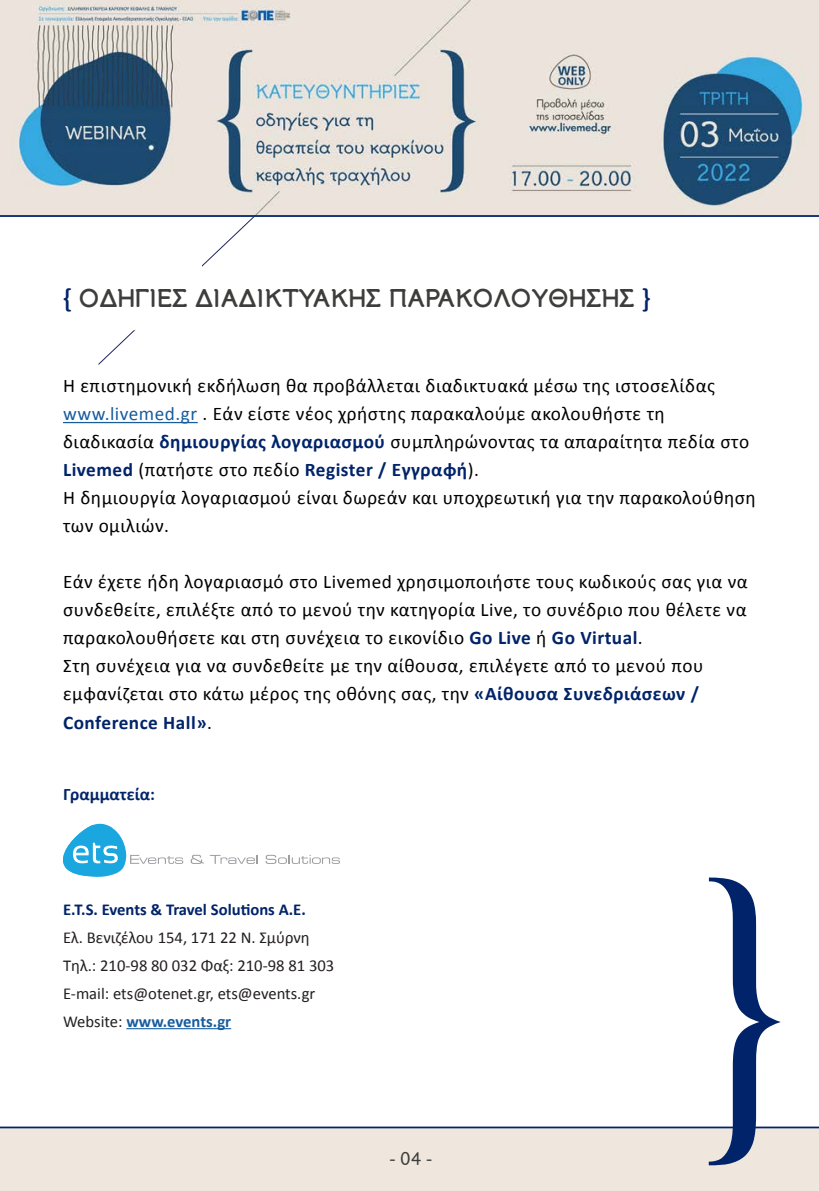
<style>
.page{position:relative;width:819px;height:1191px;background:#fff}
.page>*{position:absolute;margin:0;border:0;box-sizing:border-box;transform-origin:0 0}
.t1{font:700 24.5px "PF Alfabeta";color:#3d3d3c}
.t2{font:19.25px/28px "Calibri";letter-spacing:.025em;color:#000}
.t3{font:700 19.25px "Calibri";letter-spacing:.025em;color:#002369}
.t4{font:700 17.5px "Calibri";color:#002369}
.t5{font:17.5px "PF Alfabeta";color:#3d3d3c}
.t6{font:16.62px "Calibri";color:#231f20}
.t7{font:700 16.62px "Calibri";color:#002369}
.t8{font:700 16.62px "Calibri";color:#175d9e}
.s1{color:#002369}
.s2{color:#175d9e}
.s3{font-weight:700;color:#002369}
.s4{font-weight:400;color:#000}
.s5{font-weight:400;color:#231f20}
</style>
<div class="page">
<svg style="left:98px;top:217px;width:157px;height:148px"></svg>
<div style="left:133px;top:258px;width:69px;height:72px;background:#fff"></div>
<hr style="left:63px;top:422px;width:135px;height:1px;background:#175d9e">
<hr style="left:126px;top:1028px;width:105px;height:1px;background:#175d9e">
<svg style="left:191px;top:855px;width:13px;height:9px"></svg>
<svg style="left:210px;top:855px;width:48px;height:9px"></svg>
<svg style="left:265px;top:855px;width:75px;height:9px"></svg>
<svg style="left:63px;top:823px;width:120px;height:54px"></svg>
<div style="left:0;top:1128px;width:819px;height:63px;background:#efe7dd"></div>
<hr style="left:0;top:1126px;width:819px;height:2px;background:#002369">
<svg style="left:708px;top:877px;width:72px;height:288px"></svg>
<img style="left:0;top:0;width:819px;height:215px">
<hr style="left:0;top:215px;width:819px;height:2px;background:#002369">
<p class="t1" style="left:63px;top:284px;width:589px"><span class="s1">{</span> ΟΔΗΓIΕΣ ΔΙΑΔΙΚΤΥΑΚHΣ ΠΑΡΑΚΟΛΟYΘΗΣΗΣ <span class="s1">}</span></p>
<p class="t2" style="left:63px;top:371px;width:687px">Η επιστημονική εκδήλωση θα προβάλλεται διαδικτυακά μέσω της ιστοσελίδας <span class="s2">www.livemed.gr</span> . Εάν είστε νέος χρήστης παρακαλούμε ακολουθήστε τη διαδικασία <span class="s3">δημιουργίας λογαριασμού</span> συμπληρώνοντας τα απαραίτητα πεδία στο <span class="s3">Livemed</span> (πατήστε στο πεδίο <span class="s3">Register / Εγγραφή</span>).</p>
<p class="t2" style="left:63px;top:483px;width:694px">Η δημιουργία λογαριασμού είναι δωρεάν και υποχρεωτική για την παρακολούθηση των ομιλιών.</p>
<p class="t2" style="left:63px;top:567px;width:686px;text-align:justify">Εάν έχετε ήδη λογαριασμό στο Livemed χρησιμοποιήστε τους κωδικούς σας για να συνδεθείτε, επιλέξτε από το μενού την κατηγορία Live, το συνέδριο που θέλετε να παρακολουθήσετε και στη συνέχεια το εικονίδιο <span class="s3">Go Live</span> ή <span class="s3">Go Virtual</span>.</p>
<p class="t2" style="left:63px;top:651px;width:642px">Στη συνέχεια για να συνδεθείτε με την αίθουσα, επιλέγετε από το μενού που εμφανίζεται στο κάτω μέρος της οθόνης σας, την <span class="s3">«Αίθουσα Συνεδριάσεων /</span></p>
<p class="t3" style="left:63px;top:708px;width:150px">Conference Hall»<span class="s4">.</span></p>
<p class="t4" style="left:63px;top:781px;width:93px">Γραμματεία:</p>
<p class="t7" style="left:63px;top:897px;width:244px">E.T.S. Events &amp; Travel Solutions A.E.</p>
<p class="t6" style="left:63px;top:925px;width:248px">Ελ. Βενιζέλου 154, 171 22 Ν. Σμύρνη</p>
<p class="t6" style="left:63px;top:953px;width:273px">Τηλ.: 210-98 80 032 Φαξ: 210-98 81 303</p>
<p class="t6" style="left:63px;top:981px;width:254px">E-mail: ets@otenet.gr, ets@events.gr</p>
<p class="t8" style="left:63px;top:1009px;width:170px"><span class="s5">Website:</span> www.events.gr</p>
<p class="t5" style="left:389px;top:1148px;width:44px">- 04 -</p>
</div>
